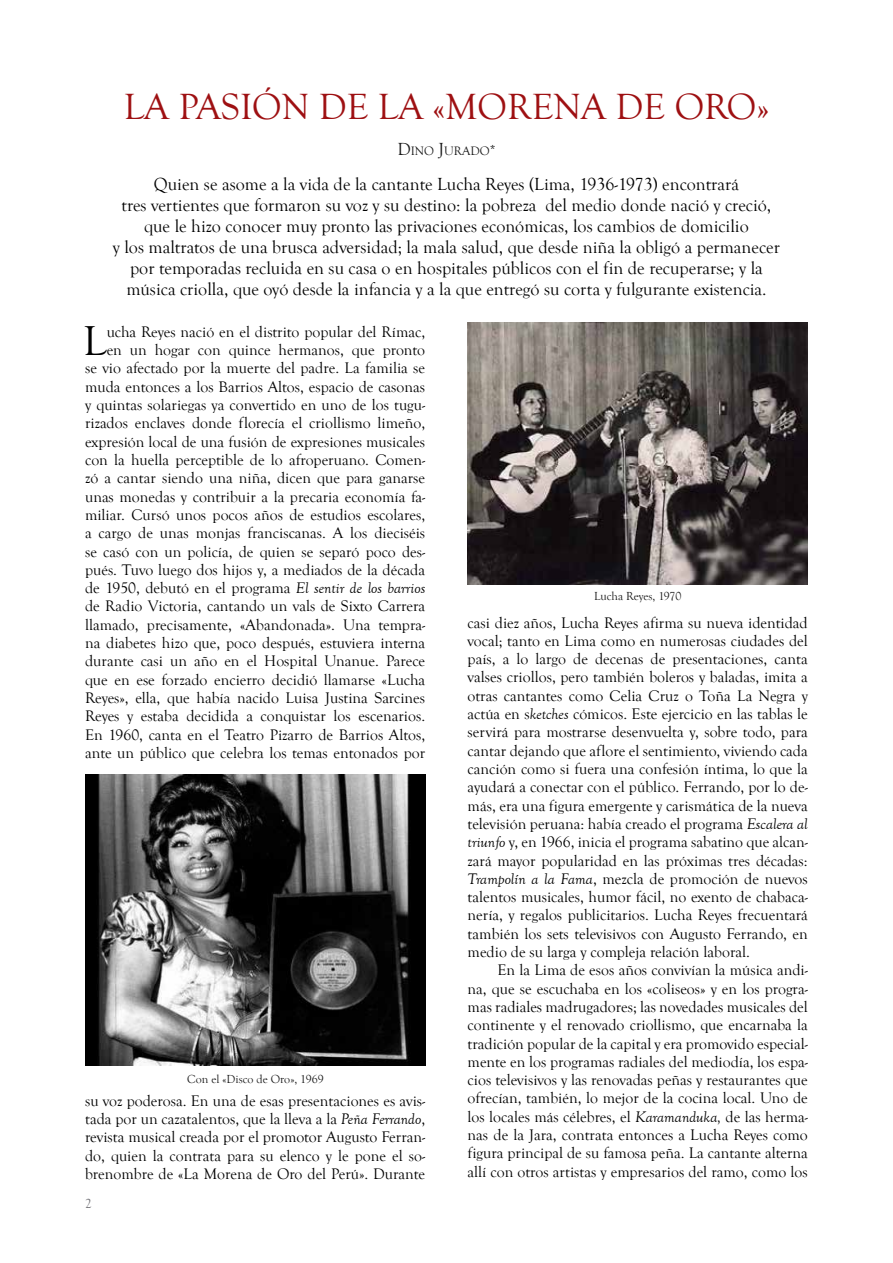
<style>
.page{position:relative;width:893px;height:1263px;background:#fff}
.page>*{position:absolute;margin:0;border:0;box-sizing:border-box;transform-origin:0 0}
.t1{font:42.9px "Goudy Old Style T";color:#000}
.t2{font:37.5px "Goudy Old Style T";color:#9e1012}
.t3{font:18px/21px "Goudy Old Style T";color:#000;text-align:center}
.t4{font:15.75px/18.3px "Goudy Old Style T";color:#000;text-align:justify}
.t5{font:13.5px "Goudy Old Style T";color:#727277}
.t6{font:12.6px "Goudy Old Style T";color:#191919}
.t7{font:12px "Goudy Old Style T";color:#191919}
.s1{font-size:18px}
.s2{font-size:15px}
.s3{font-style:italic}
</style>
<div class="page">
<img style="left:85px;top:774px;width:341px;height:291px">
<img style="left:468px;top:323px;width:340px;height:262px">
<h2 class="t2" style="left:124px;top:86px;width:647px">LA PASIÓN DE LA «MORENA DE ORO»</h2>
<p class="t6" style="left:397px;top:144px;width:100px"><span class="s1">D</span>INO <span class="s1">J</span>URADO<span class="s2">*</span></p>
<p class="t3" style="left:113px;top:174px;width:669px">Quien se asome a la vida de la cantante Lucha Reyes (Lima, 1936-1973) encontrará<br>tres vertientes que formaron su voz y su destino: la pobreza del medio donde nació y creció, que le hizo conocer muy pronto las privaciones económicas, los cambios de domicilio<br>y los maltratos de una brusca adversidad; la mala salud, que desde niña la obligó a permanecer por temporadas recluida en su casa o en hospitales públicos con el fin de recuperarse; y la música criolla, que oyó desde la infancia y a la que entregó su corta y fulgurante existencia.</p>
<p class="t4" style="left:85px;top:323px;width:342px;text-align:right">ucha Reyes nació en el distrito popular del Rímac,<br>en un hogar con quince hermanos, que pronto<br>se vio afectado por la muerte del padre. La familia se muda entonces a los Barrios Altos, espacio de casonas y quintas solariegas ya convertido en uno de los tugu&shy;rizados enclaves donde florecía el criollismo limeño, expresión local de una fusión de expresiones musicales con la huella perceptible de lo afroperuano. Comen&shy;zó a cantar siendo una niña, dicen que para ganarse unas monedas y contribuir a la precaria economía fa&shy;miliar. Cursó unos pocos años de estudios escolares, a cargo de unas monjas franciscanas. A los dieciséis se casó con un policía, de quien se separó poco des&shy;pués. Tuvo luego dos hijos y, a mediados de la década de 1950, debutó en el programa <span class="s3">El sentir de los barrios </span>de Radio Victoria, cantando un vals de Sixto Carrera llamado, precisamente, «Abandonada». Una tempra&shy;na diabetes hizo que, poco después, estuviera interna durante casi un año en el Hospital Unanue. Parece que en ese forzado encierro decidió llamarse «Lucha Reyes», ella, que había nacido Luisa Justina Sarcines Reyes y estaba decidida a conquistar los escenarios.<br>En 1960, canta en el Teatro Pizarro de Barrios Altos, ante un público que celebra los temas entonados por</p>
<h1 class="t1" style="left:83px;top:318px;width:25px">L</h1>
<p class="t7" style="left:187px;top:1072px;width:138px">Con el «Disco de Oro», 1969</p>
<p class="t4" style="left:85px;top:1092px;width:342px">su voz poderosa. En una de esas presentaciones es avis&shy;tada por un cazatalentos, que la lleva a la <span class="s3">Peña Ferrando</span>, revista musical creada por el promotor Augusto Ferran&shy;do, quien la contrata para su elenco y le pone el so&shy;brenombre de «La Morena de Oro del Perú». Durante</p>
<p class="t5" style="left:85px;top:1196px;width:8px">2</p>
<p class="t7" style="left:594px;top:590px;width:89px">Lucha Reyes, 1970</p>
<p class="t4" style="left:468px;top:614px;width:342px">casi diez años, Lucha Reyes afirma su nueva identidad vocal; tanto en Lima como en numerosas ciudades del país, a lo largo de decenas de presentaciones, canta valses criollos, pero también boleros y baladas, imita a otras cantantes como Celia Cruz o Toña La Negra y actúa en s<span class="s3">ketches</span> cómicos. Este ejercicio en las tablas le servirá para mostrarse desenvuelta y, sobre todo, para cantar dejando que aflore el sentimiento, viviendo cada canción como si fuera una confesión íntima, lo que la ayudará a conectar con el público. Ferrando, por lo de&shy;más, era una figura emergente y carismática de la nueva televisión peruana: había creado el programa <span class="s3">Escalera al triunfo</span> y, en 1966, inicia el programa sabatino que alcan&shy;zará mayor popularidad en las próximas tres décadas:<br><span class="s3">Trampolín a la Fama</span>, mezcla de promoción de nuevos talentos musicales, humor fácil, no exento de chabaca&shy;nería, y regalos publicitarios. Lucha Reyes frecuentará también los sets televisivos con Augusto Ferrando, en medio de su larga y compleja relación laboral.</p>
<p class="t4" style="left:468px;top:961px;width:342px;text-indent:30px">En la Lima de esos años convivían la música andi&shy;na, que se escuchaba en los «coliseos» y en los progra&shy;mas radiales madrugadores; las novedades musicales del continente y el renovado criollismo, que encarnaba la tradición popular de la capital y era promovido especial&shy;mente en los programas radiales del mediodía, los espa&shy;cios televisivos y las renovadas peñas y restaurantes que ofrecían, también, lo mejor de la cocina local. Uno de los locales más célebres, el <span class="s3">Karamanduka,</span> de las herma&shy;nas de la Jara, contrata entonces a Lucha Reyes como figura principal de su famosa peña. La cantante alterna allí con otros artistas y empresarios del ramo, como los</p>
</div>
